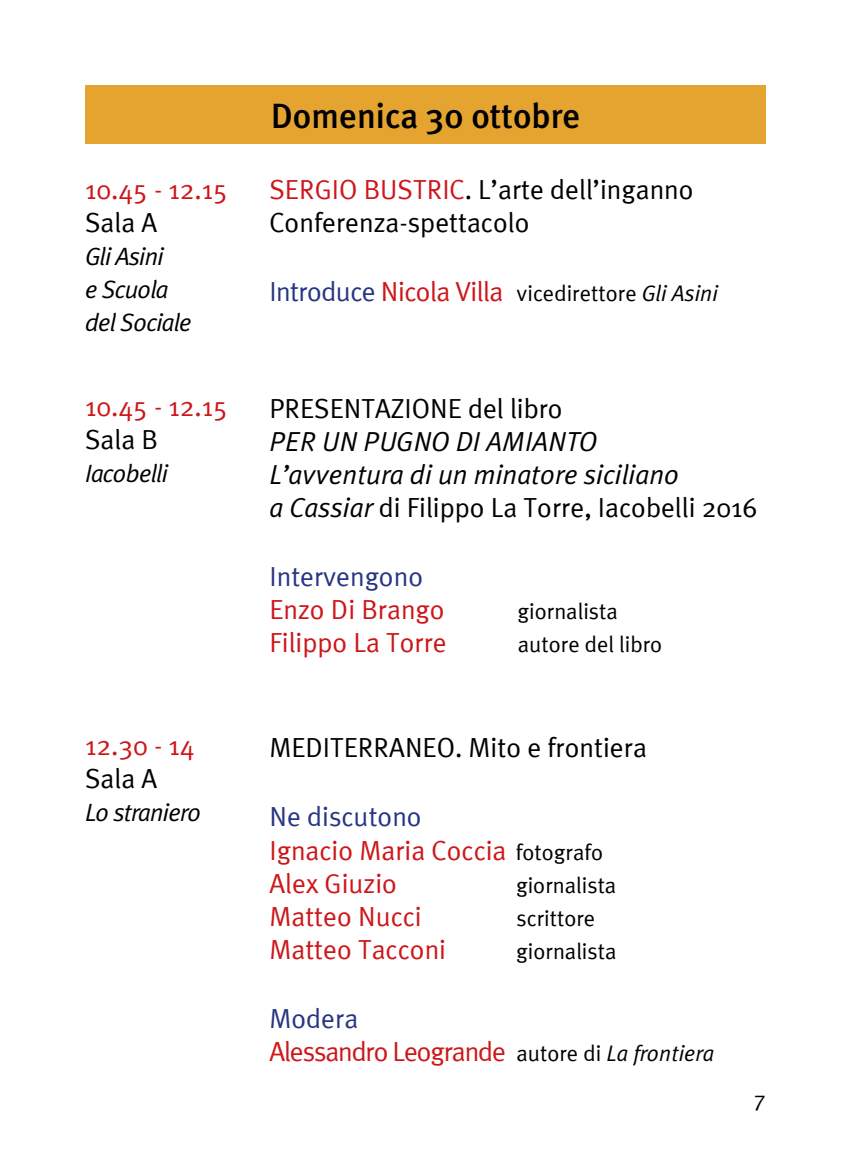
<style>
.page{position:relative;width:851px;height:1170px;background:#fff}
.page>*{position:absolute;margin:0;border:0;box-sizing:border-box;transform-origin:0 0}
.t1{font:500 35px "Meta Plus";color:#000}
.t2{font:27.5px/33px "Meta Plus Normal";color:#cd171a}
.t3{font:27.5px/33px "Meta Plus Normal";color:#000}
.t4{font:italic 27.5px/33px "Meta Plus Normal";color:#000}
.t5{font:27.5px/33px "Meta Plus Normal";letter-spacing:-.04em;color:#cd171a}
.t6{font:27.5px "Meta Plus Normal";color:#283583}
.t7{font:italic 25px/33px "Meta Plus Normal";letter-spacing:-.03em;color:#000}
.t8{font:22.5px "Meta Plus Normal";color:#000}
.s1{color:#cd171a}
.s2{font-size:27.5px;color:#283583}
.s3{font-size:27.5px;color:#cd171a}
.s4{font-style:italic}
.s5{font-style:normal}
.s6{color:#283583}
.s7{font-size:22.5px;color:#000}
.s8{font-style:italic;font-size:22.5px;color:#000}
</style>
<div class="page">
<div style="left:85px;top:85px;width:680px;height:59px;background:#e5a430"></div>
<p class="t2" style="left:85px;top:173px;width:144px">10.45 - 12.15</p>
<p class="t3" style="left:85px;top:206px;width:74px">Sala A</p>
<p class="t7" style="left:85px;top:240px;width:108px">Gli Asini<br>e Scuola del Sociale</p>
<p class="t2" style="left:85px;top:390px;width:144px">10.45 - 12.15</p>
<p class="t3" style="left:85px;top:423px;width:74px">Sala B</p>
<p class="t7" style="left:85px;top:457px;width:84px">Iacobelli</p>
<p class="t2" style="left:85px;top:729px;width:111px">12.30 - 14</p>
<p class="t3" style="left:85px;top:762px;width:74px">Sala A</p>
<p class="t7" style="left:85px;top:796px;width:117px">Lo straniero</p>
<p class="t1" style="left:271px;top:96px;width:311px">Domenica 30 ottobre</p>
<p class="t3" style="left:269px;top:173px;width:425px"><span class="s1">SERGIO BUSTRIC</span>. L’arte dell’inganno<br>Conferenza-spettacolo</p>
<p class="t8" style="left:269px;top:280px;width:450px"><span class="s2">Introduce</span> <span class="s3">Nicola Villa</span> vicedirettore <span class="s4">Gli Asini</span></p>
<p class="t3" style="left:269px;top:392px;width:295px">PRESENTAZIONE del libro</p>
<p class="t4" style="left:269px;top:425px;width:489px">PER UN PUGNO DI AMIANTO<br>L’avventura di un minatore siciliano<br>a Cassiar <span class="s5">di Filippo La Torre, Iacobelli 2016</span></p>
<p class="t6" style="left:269px;top:561px;width:155px">Intervengono</p>
<p class="t2" style="left:269px;top:593px;width:177px">Enzo Di Brango</p>
<p class="t8" style="left:517px;top:598px;width:102px">giornalista</p>
<p class="t2" style="left:269px;top:626px;width:179px">Filippo La Torre</p>
<p class="t8" style="left:517px;top:631px;width:146px">autore del libro</p>
<p class="t3" style="left:269px;top:731px;width:379px">MEDITERRANEO. Mito e frontiera</p>
<p class="t2" style="left:269px;top:800px;width:335px"><span class="s6">Ne discutono<br></span>Ignacio Maria Coccia <span class="s7">fotografo<br></span>Alex Giuzio</p>
<p class="t8" style="left:516px;top:871px;width:102px">giornalista</p>
<p class="t2" style="left:269px;top:899px;width:154px">Matteo Nucci</p>
<p class="t8" style="left:516px;top:904px;width:80px">scrittore</p>
<p class="t2" style="left:269px;top:932px;width:178px">Matteo Tacconi</p>
<p class="t8" style="left:516px;top:937px;width:102px">giornalista</p>
<p class="t5" style="left:269px;top:1001px;width:446px"><span class="s6">Modera<br></span>Alessandro Leogrande <span class="s7">autore di</span> <span class="s8">La frontiera</span></p>
<p class="t8" style="left:753px;top:1086px;width:14px">7</p>
</div>
